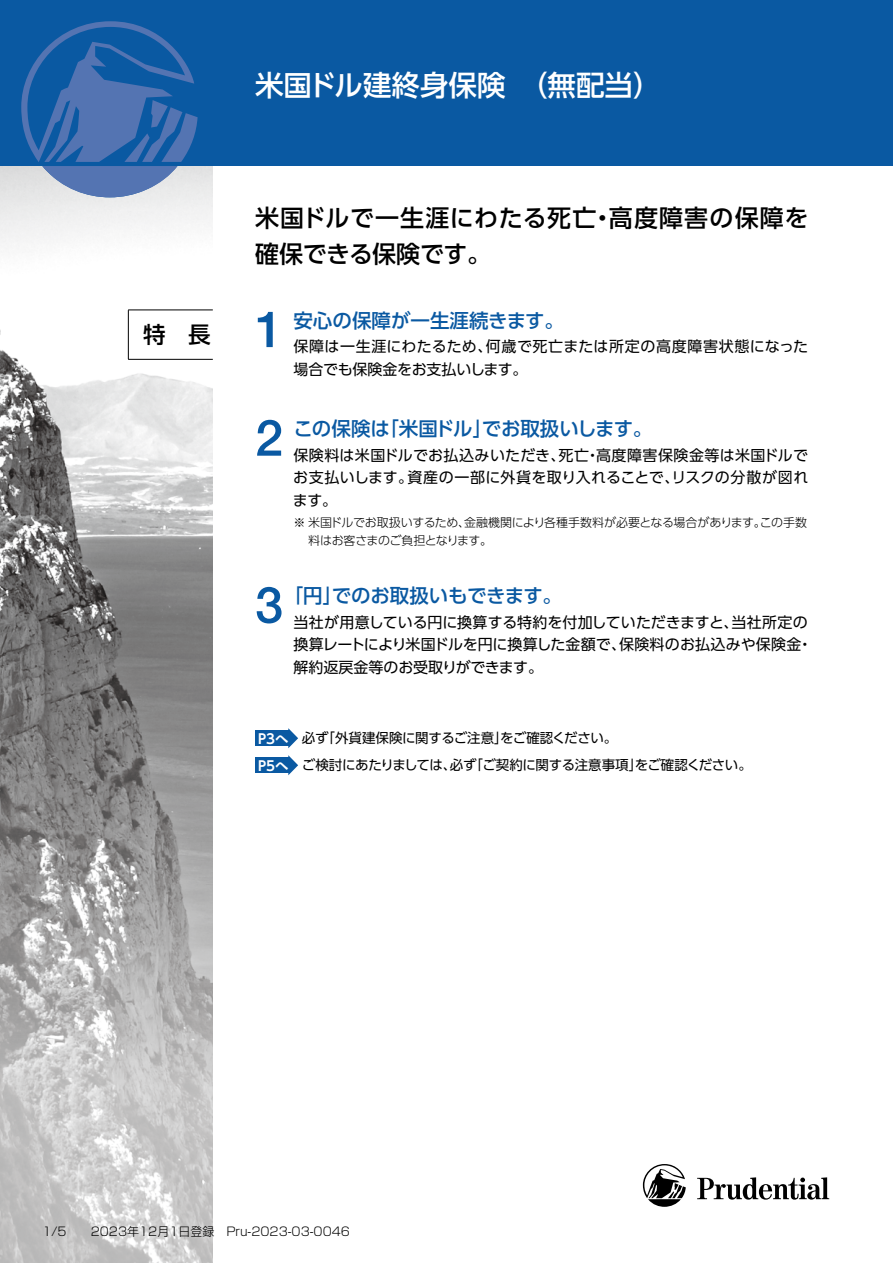
<style>
.page{position:relative;width:893px;height:1263px;background:#fff}
.page>*{position:absolute;margin:0;border:0;box-sizing:border-box;transform-origin:0 0}
.t1{font:500 50.25px "Helvetica Neue LT Std";color:#0a59a2}
.t2{font:500 28.5px "UD Shin Go Pr 6";color:#fff}
.t3{font:500 24px/36px "UD Shin Go Pr 6";letter-spacing:.025em;color:#000}
.t4{font:500 24px "UD Shin Go Pr 6";letter-spacing:.045em;color:#000}
.t5{font:500 22.5px "UD Shin Go Pr 6";color:#000}
.t6{font:500 19.5px "UD Shin Go Pr 6";letter-spacing:-.005em;color:#0a59a2}
.t7{font:15px/22.5px "UD Shin Go Pr 6";letter-spacing:.01em;color:#000}
.t8{font:15px/22.5px "UD Shin Go Pr 6";letter-spacing:-.015em;color:#000}
.t9{font:15px "UD Shin Go Pr 6";letter-spacing:.04em;color:#000}
.t10{font:15px "UD Shin Go Pr 6";letter-spacing:.03em;color:#000}
.t11{font:15px/22.5px "UD Shin Go Pr 6";letter-spacing:-.01em;color:#000}
.t12{font:15px "UD Shin Go Pr 6";letter-spacing:.045em;color:#000}
.t13{font:13.5px "UD Shin Go Pr 6";letter-spacing:-.025em;color:#000}
.t14{font:700 13.5px "UD Shin Go Pr 6 De";color:#fff}
.t15{font:300 12px/18px "UD Shin Go Pr 6";letter-spacing:-.03em;color:#000}
.t16{font:300 12px "Shin Go Pro";color:#000}
.t17{font:300 12px "UD Shin Go Pr 6";color:#000}
</style>
<div class="page">
<svg style="left:0;top:166px;width:213px;height:1097px"></svg>
<svg style="left:643px;top:1164px;width:43px;height:43px"></svg>
<svg style="left:697px;top:1177px;width:132px;height:22px"></svg>
<div style="left:0;top:0;width:893px;height:166px;background:#0a59a2"></div>
<svg style="left:21px;top:21px;width:177px;height:176px"></svg>
<div style="left:255px;top:730px;width:34px;height:16px;background:#0a59a2"></div>
<svg style="left:288px;top:728px;width:10px;height:20px"></svg>
<div style="left:255px;top:757px;width:34px;height:16px;background:#0a59a2"></div>
<svg style="left:288px;top:755px;width:10px;height:20px"></svg>
<hr style="left:128px;top:310px;width:85px;height:1px;background:#000">
<hr style="left:128px;top:310px;width:1px;height:49px;background:#000">
<hr style="left:128px;top:359px;width:85px;height:1px;background:#000">
<h2 class="t2" style="left:255px;top:62px;width:408px">米国ドル建終身保険　（無配当(</h2>
<h3 class="t5" style="left:143px;top:316px;width:69px">特　長</h3>
<h3 class="t4" style="left:609px;top:199px;width:201px">高度障害の保障を</h3>
<h3 class="t3" style="left:255px;top:199px;width:343px">米国ドルで一生涯にわたる死亡確保できる保険です。</h3>
<h3 class="t3" style="left:591px;top:199px;width:25px">・</h3>
<h1 class="t1" style="left:255px;top:299px;width:29px">1</h1>
<h3 class="t6" style="left:293px;top:304px;width:272px">安心の保障が一生涯続きます。</h3>
<p class="t9" style="left:486px;top:334px;width:324px">何歳で死亡または所定の高度障害状態になった</p>
<p class="t7" style="left:293px;top:335px;width:236px">保障は一生涯にわたるため、<br>場合でも保険金をお支払いします。</p>
<h1 class="t1" style="left:255px;top:408px;width:29px">2</h1>
<h3 class="t6" style="left:379px;top:413px;width:114px">「米国ドル」</h3>
<h3 class="t6" style="left:293px;top:413px;width:98px">この保険は</h3>
<h3 class="t6" style="left:482px;top:413px;width:172px">でお取扱いします。</h3>
<p class="t7" style="left:293px;top:443px;width:273px">保険料は米国ドルでお払込みいただき、</p>
<p class="t10" style="left:596px;top:443px;width:214px">高度障害保険金等は米国ドルで</p>
<p class="t7" style="left:559px;top:443px;width:32px">死亡</p>
<p class="t7" style="left:585px;top:443px;width:16px">・</p>
<p class="t12" style="left:672px;top:465px;width:138px">リスクの分散が図れ</p>
<p class="t7" style="left:407px;top:466px;width:274px">資産の一部に外貨を取り入れることで、</p>
<p class="t11" style="left:293px;top:466px;width:122px">お支払いします。ます。</p>
<p class="t17" style="left:464px;top:512px;width:303px">金融機関により各種手数料が必要となる場合があります。</p>
<p class="t15" style="left:308px;top:513px;width:185px;text-indent:-15px">※ 米国ドルでお取扱いするため、<br>料はお客さまのご負担となります。</p>
<p class="t15" style="left:760px;top:513px;width:49px">この手数</p>
<h1 class="t1" style="left:255px;top:575px;width:29px">3</h1>
<h3 class="t6" style="left:293px;top:580px;width:50px">｢円」</h3>
<h3 class="t6" style="left:332px;top:580px;width:232px">でのお取扱いもできます。</h3>
<p class="t7" style="left:293px;top:610px;width:446px">当社が用意している円に換算する特約を付加していただきますと、</p>
<p class="t7" style="left:731px;top:610px;width:78px">当社所定の</p>
<p class="t8" style="left:293px;top:633px;width:334px">換算レートにより米国ドルを円に換算した金額で、解約返戻金等のお受取りができます。</p>
<p class="t7" style="left:619px;top:633px;width:184px">保険料のお払込みや保険金</p>
<p class="t7" style="left:797px;top:633px;width:16px">・</p>
<p class="t14" style="left:258px;top:728px;width:32px">P3へ</p>
<p class="t14" style="left:258px;top:755px;width:32px">P5へ</p>
<p class="t13" style="left:302px;top:727px;width:28px">必ず</p>
<p class="t13" style="left:321px;top:727px;width:297px">「外貨建保険に関するご注意をご確認ください。</p>
<p class="t13" style="left:494px;top:727px;width:15px">」</p>
<p class="t13" style="left:302px;top:754px;width:156px">ご検討にあたりましては、</p>
<p class="t13" style="left:450px;top:754px;width:28px">必ず</p>
<p class="t13" style="left:469px;top:754px;width:284px">「ご契約に関する注意事項をご確認ください。</p>
<p class="t13" style="left:629px;top:754px;width:15px">」</p>
<p class="t16" style="left:43px;top:1221px;width:309px">1/5　　2023年12月1日登録　Pru-2023-03-0046</p>
</div>
